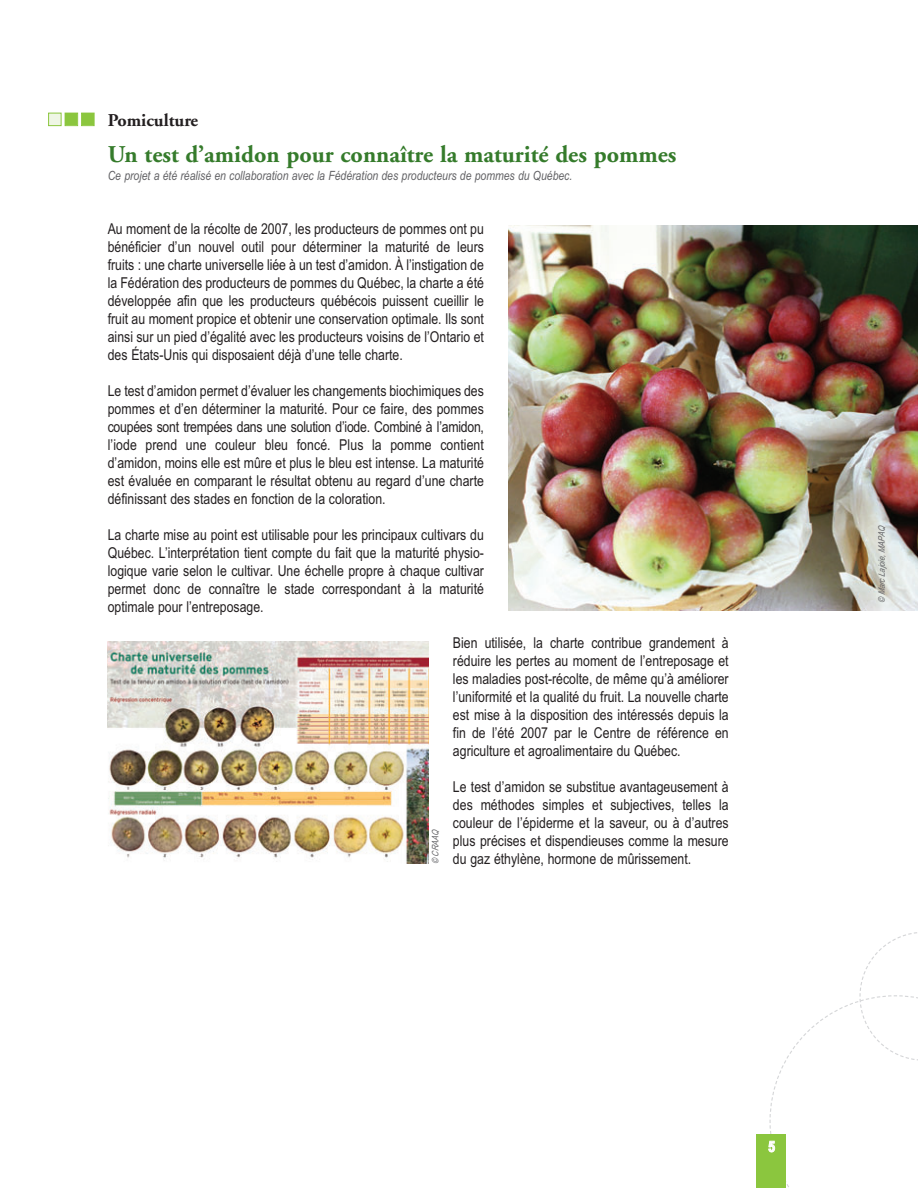
<style>
.page{position:relative;width:918px;height:1188px;background:#fff}
.page>*{position:absolute;margin:0;border:0;box-sizing:border-box;transform-origin:0 0}
.t1{font:700 24px "Adobe Garamond";color:#357b2b}
.t2{font:700 18px "Adobe Garamond";color:#231f20}
.t3{font:15px/18px "Arial Narrow";color:#231f20;text-align:justify}
.t4{font:700 15px "Arial Narrow";color:#fff}
.t5{font:italic 12.75px "Arial Narrow";color:#636366}
.t6{font:italic 9px "Arial Narrow";color:#636366}
</style>
<div class="page">
<svg style="left:769px;top:932px;width:149px;height:255px"></svg>
<div style="left:757px;top:1134px;width:29px;height:54px;background:#8bc63e"></div>
<img style="left:508px;top:225px;width:410px;height:386px">
<img style="left:108px;top:641px;width:321px;height:223px">
<div style="left:82px;top:113px;width:12px;height:12px;background:#8bc63e"></div>
<div style="left:81px;top:113px;width:13px;height:13px;border:1px solid #8bc63e"></div>
<div style="left:65px;top:113px;width:12px;height:12px;background:#8bc63e"></div>
<div style="left:65px;top:113px;width:13px;height:13px;border:1px solid #8bc63e"></div>
<div style="left:49px;top:113px;width:12px;height:12px;background:#eff6e5"></div>
<div style="left:48px;top:113px;width:14px;height:13px;border:1px solid #8bc63e"></div>
<p class="t2" style="left:108px;top:113px;width:92px">Pomiculture</p>
<h1 class="t1" style="left:108px;top:145px;width:570px">Un test d’amidon pour connaître la maturité des pommes</h1>
<p class="t5" style="left:108px;top:171px;width:466px">Ce projet a été réalisé en collaboration avec la Fédération des producteurs de pommes du Québec.</p>
<p class="t3" style="left:108px;top:221px;width:378px">Au moment de la récolte de 2007, les producteurs de pommes ont pu bénéficier d’un nouvel outil pour déterminer la maturité de leurs fruits : une charte universelle liée à un test d’amidon. À l’instigation de la Fédération des producteurs de pommes du Québec, la charte a été développée afin que les producteurs québécois puissent cueillir le fruit au moment propice et obtenir une conservation optimale. Ils sont ainsi sur un pied d’égalité avec les producteurs voisins de l’Ontario et des États-Unis qui disposaient déjà d’une telle charte.</p>
<p class="t3" style="left:108px;top:383px;width:378px">Le test d’amidon permet d’évaluer les changements biochimiques des pommes et d’en déterminer la maturité. Pour ce faire, des pommes coupées sont trempées dans une solution d’iode. Combiné à l’amidon, l’iode prend une couleur bleu foncé. Plus la pomme contient d’amidon, moins elle est mûre et plus le bleu est intense. La maturité est évaluée en comparant le résultat obtenu au regard d’une charte définissant des stades en fonction de la coloration.</p>
<p class="t3" style="left:108px;top:527px;width:378px">La charte mise au point est utilisable pour les principaux cultivars du Québec. L’interprétation tient compte du fait que la maturité physio&shy;logique varie selon le cultivar. Une échelle propre à chaque cultivar permet donc de connaître le stade correspondant à la maturité optimale pour l’entreposage.</p>
<p class="t3" style="left:453px;top:635px;width:277px">Bien utilisée, la charte contribue grandement à réduire les pertes au moment de l’entreposage et les maladies post-récolte, de même qu’à améliorer l’uniformité et la qualité du fruit. La nouvelle charte est mise à la disposition des intéressés depuis la fin de l’été 2007 par le Centre de référence en agriculture et agroalimentaire du Québec.</p>
<p class="t3" style="left:453px;top:779px;width:277px">Le test d’amidon se substitue avantageusement à des méthodes simples et subjectives, telles la couleur de l’épiderme et la saveur, ou à d’autres plus précises et dispendieuses comme la mesure du gaz éthylène, hormone de mûrissement.</p>
<p class="t6" style="left:432px;top:864px;width:35px;rotate:-90deg">© CRAAQ</p>
<p class="t6" style="left:878px;top:603px;width:79px;rotate:-90deg">© Marc Lajoie,MAPAQ</p>
<p class="t4" style="left:768px;top:1141px;width:8px">5</p>
</div>
